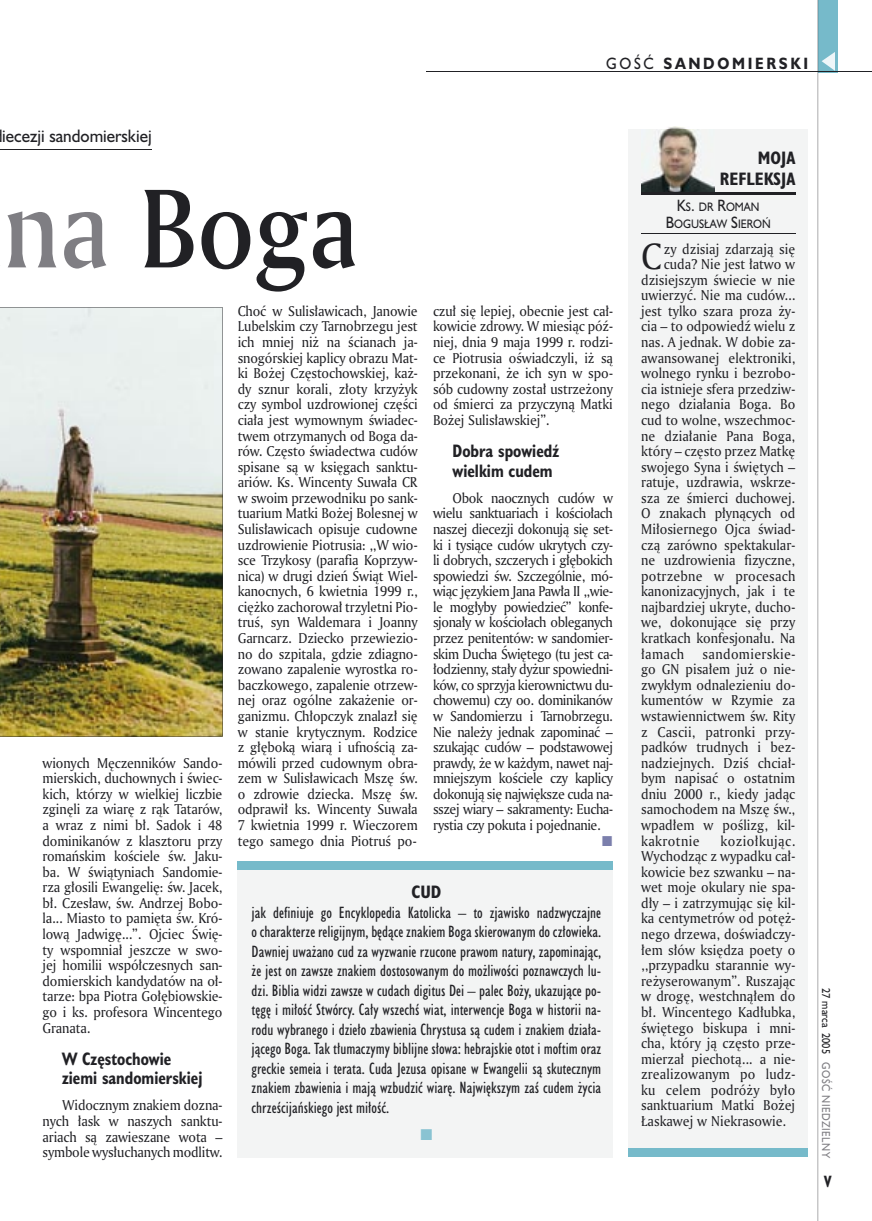
<style>
.page{position:relative;width:872px;height:1221px;background:#fff}
.page>*{position:absolute;margin:0;border:0;box-sizing:border-box;transform-origin:0 0}
.t1{font:108px "Amerigo Md PL";color:#212125;scale:.9 1}
.t2{font:35.55px "Amerigo PL";color:#212125;scale:.94 1}
.t3{font:700 16.5px/19.5px "Humanst 521 Cn PL";color:#212125;scale:.94 1}
.t4{font:16.5px "Humanst 521 PL";color:#212125;scale:.94 1}
.t5{font:700 16.5px/21px "Humanst 521 Cn PL";color:#212125;text-align:right}
.t6{font:15px/19.5px "Humanst 521 Cn PL";color:#212125;text-align:justify}
.t7{font:700 15px "Humanst 521 PL";letter-spacing:.2em;color:#212125;scale:.9 1}
.t8{font:700 15px "Humanst 521 Cn PL";color:#212125;scale:.94 1}
.t9{font:13.8px/15.6px "Amerigo PL";color:#212125;text-align:justify;scale:.94 1}
.t10{font:11.25px/16.5px "Humanst 521 PL";color:#212125;text-align:center;scale:.9 1}
.t11{font:10.5px "Humanst 521 PL";letter-spacing:.05em;color:#7f7e83;scale:.9 1}
.t12{font:10.5px "Humanst 521 PL";color:#212125;scale:.9 1}
.s1{font-weight:400}
.s2{color:#7f7e83}
.s3{font-size:15px}
</style>
<div class="page">
<div style="left:818px;top:0;width:19px;height:72px;background:#76baca"></div>
<hr style="left:817px;top:0;width:1px;height:1220px;background:#212125">
<svg style="left:821px;top:52px;width:14px;height:19px"></svg>
<hr style="left:425px;top:72px;width:447px;height:1px;background:#212125">
<img style="left:0;top:307px;width:222px;height:429px">
<hr style="left:0;top:149px;width:152px;height:1px;background:#212125">
<div style="left:628px;top:129px;width:180px;height:1023px;background:#f3f4f4"></div>
<div style="left:628px;top:1148px;width:180px;height:8px;background:#76baca"></div>
<img style="left:641px;top:127px;width:73px;height:65px">
<hr style="left:641px;top:192px;width:154px;height:2px;background:#212125">
<hr style="left:641px;top:195px;width:154px;height:1px;background:#212125">
<hr style="left:641px;top:233px;width:154px;height:1px;background:#212125">
<div style="left:238px;top:867px;width:375px;height:290px;background:#f3f4f4"></div>
<div style="left:238px;top:861px;width:375px;height:8px;background:#76baca"></div>
<p class="t7" style="left:606px;top:53px;width:226px"><span class="s1">GOŚĆ</span> SANDOMIERSKI</p>
<p class="t4" style="left:2px;top:125px;width:160px">iecezji sandomierskiej</p>
<h1 class="t1" style="left:3px;top:156px;width:396px"><span class="s2">na</span> Boga</h1>
<p class="t9" style="left:43px;top:754px;width:193px">wionych Męczenników Sando&shy;mierskich, duchownych i świec&shy;kich, którzy w wielkiej liczbie zginęli za wiarę z rąk Tatarów, a wraz z nimi bł. Sadok i 48 dominikanów z klasztoru przy romańskim kościele św. Jaku&shy;ba. W świątyniach Sandomie&shy;rza głosili Ewangelię: św. Jacek, bł. Czesław, św. Andrzej Bobo&shy;la... Miasto to pamięta św. Kró&shy;lową Jadwigę...”. Ojciec Świę&shy;ty wspomniał jeszcze w swo&shy;jej homilii współczesnych san&shy;domierskich kandydatów na oł&shy;tarze: bpa Piotra Gołębiowskie&shy;go i ks. profesora Wincentego Granata.</p>
<p class="t3" style="left:62px;top:1048px;width:151px">W Częstochowie ziemi sandomierskiej</p>
<p class="t9" style="left:43px;top:1097px;width:193px;text-indent:20px">Widocznym znakiem dozna&shy;nych łask w naszych sanktu&shy;ariach są zawieszane wota – symbole wysłuchanych modlitw.</p>
<p class="t9" style="left:238px;top:303px;width:193px">Choć w Sulisławicach, Janowie Lubelskim czy Tarnobrzegu jest ich mniej niż na ścianach ja&shy;snogórskiej kaplicy obrazu Mat&shy;ki Bożej Częstochowskiej, każ&shy;dy sznur korali, złoty krzyżyk czy symbol uzdrowionej części ciała jest wymownym świadec&shy;twem otrzymanych od Boga da&shy;rów. Często świadectwa cudów spisane są w księgach sanktu&shy;ariów. Ks. Wincenty Suwała CR w swoim przewodniku po sank&shy;tuarium Matki Bożej Bolesnej w Sulisławicach opisuje cudowne uzdrowienie Piotrusia: ,,W wio&shy;sce Trzykosy (parafia Koprzyw&shy;nica) w drugi dzień Świąt Wiel&shy;kanocnych, 6 kwietnia 1999 r., ciężko zachorował trzyletni Pio&shy;truś, syn Waldemara i Joanny Garncarz. Dziecko przewiezio&shy;no do szpitala, gdzie zdiagno&shy;zowano zapalenie wyrostka ro&shy;baczkowego, zapalenie otrzew&shy;nej oraz ogólne zakażenie or&shy;ganizmu. Chłopczyk znalazł się w stanie krytycznym. Rodzice z głęboką wiarą i ufnością za&shy;mówili przed cudownym obra&shy;zem w Sulisławicach Mszę św. o zdrowie dziecka. Mszę św. odprawił ks. Wincenty Suwała 7 kwietnia 1999 r. Wieczorem tego samego dnia Piotruś po-</p>
<p class="t9" style="left:433px;top:303px;width:193px">czuł się lepiej, obecnie jest cał&shy;kowicie zdrowy. W miesiąc póź&shy;niej, dnia 9 maja 1999 r. rodzi&shy;ce Piotrusia oświadczyli, iż są przekonani, że ich syn w spo&shy;sób cudowny został ustrzeżony od śmierci za przyczyną Matki Bożej Sulisławskiej”.</p>
<p class="t3" style="left:452px;top:441px;width:115px">Dobra spowiedź wielkim cudem</p>
<p class="t9" style="left:433px;top:489px;width:193px;text-indent:20px">Obok naocznych cudów w wielu sanktuariach i kościołach naszej diecezji dokonują się set&shy;ki i tysiące cudów ukrytych czy&shy;li dobrych, szczerych i głębokich spowiedzi św. Szczególnie, mó&shy;wiąc językiem Jana Pawła II ,,wie&shy;le mogłyby powiedzieć” konfe&shy;sjonały w kościołach obleganych przez penitentów: w sandomier&shy;skim Ducha Świętego (tu jest ca&shy;łodzienny, stały dyżur spowiedni&shy;ków, co sprzyja kierownictwu du&shy;chowemu) czy oo. dominikanów w Sandomierzu i Tarnobrzegu.<br>Nie należy jednak zapominać – szukając cudów – podstawowej prawdy, że w każdym, nawet naj&shy;mniejszym kościele czy kaplicy dokonują się największe cuda na&shy;sszej wiary – sakramenty: Eucha&shy;rystia czy pokuta i pojednanie.</p>
<p class="t5" style="left:411px;top:880px;width:31px">CUD</p>
<p class="t6" style="left:252px;top:902px;width:351px">jak definiuje go Encyklopedia Katolicka – to zjawisko nadzwyczajne o charakterze religijnym, będące znakiem Boga skierowanym do człowieka.<br>Dawniej uważano cud za wyzwanie rzucone prawom natury, zapominając, że jest on zawsze znakiem dostosowanym do możliwości poznawczych lu&shy;dzi. Biblia widzi zawsze w cudach digitus Dei – palec Boży, ukazujące po&shy;tęgę i miłość Stwórcy. Cały wszechś wiat, interwencje Boga w historii na&shy;rodu wybranego i dzieło zbawienia Chrystusa są cudem i znakiem działa&shy;jącego Boga. Tak tłumaczymy biblijne słowa: hebrajskie otot i moftim oraz greckie semeia i terata. Cuda Jezusa opisane w Ewangelii są skutecznym znakiem zbawienia i mają wzbudzić wiarę. Największym zaś cudem życia chrześcijańskiego jest miłość.</p>
<p class="t5" style="left:720px;top:146px;width:77px">MOJA<br>REFLEKSJA</p>
<p class="t10" style="left:665px;top:199px;width:118px"><span class="s3">K</span>S<span class="s3">.</span> DR <span class="s3">R</span>OMAN<br><span class="s3">B</span>OGUSŁAW <span class="s3">S</span>IEROŃ</p>
<h2 class="t2" style="left:641px;top:233px;width:23px">C</h2>
<p class="t9" style="left:664px;top:240px;width:141px">zy dzisiaj zdarzają się</p>
<p class="t9" style="left:664px;top:256px;width:141px">cuda? Nie jest łatwo w</p>
<p class="t9" style="left:641px;top:271px;width:165px">dzisiejszym świecie w nie</p>
<p class="t9" style="left:641px;top:287px;width:165px">uwierzyć. Nie ma cudów...</p>
<p class="t9" style="left:641px;top:303px;width:165px">jest tylko szara proza ży-</p>
<p class="t9" style="left:641px;top:318px;width:165px">cia – to odpowiedź wielu z</p>
<p class="t9" style="left:641px;top:334px;width:165px">nas. A jednak. W dobie za-</p>
<p class="t9" style="left:641px;top:349px;width:165px">awansowanej elektroniki,</p>
<p class="t9" style="left:641px;top:365px;width:165px">wolnego rynku i bezrobo-</p>
<p class="t9" style="left:641px;top:380px;width:165px">cia istnieje sfera przedziw-</p>
<p class="t9" style="left:641px;top:396px;width:165px">nego działania Boga. Bo</p>
<p class="t9" style="left:641px;top:412px;width:165px">cud to wolne, wszechmoc-</p>
<p class="t9" style="left:641px;top:427px;width:165px">ne działanie Pana Boga,</p>
<p class="t9" style="left:641px;top:443px;width:165px">który – często przez Matkę</p>
<p class="t9" style="left:641px;top:458px;width:165px">swojego Syna i świętych –</p>
<p class="t9" style="left:641px;top:474px;width:165px">ratuje, uzdrawia, wskrze-</p>
<p class="t9" style="left:641px;top:489px;width:165px">sza ze śmierci duchowej.</p>
<p class="t9" style="left:641px;top:505px;width:165px">O znakach płynących od</p>
<p class="t9" style="left:641px;top:521px;width:165px">Miłosiernego Ojca świad-</p>
<p class="t9" style="left:641px;top:536px;width:165px">czą zarówno spektakular-</p>
<p class="t9" style="left:641px;top:552px;width:165px">ne uzdrowienia fizyczne,</p>
<p class="t9" style="left:641px;top:567px;width:165px">potrzebne w procesach</p>
<p class="t9" style="left:641px;top:583px;width:165px">kanonizacyjnych, jak i te</p>
<p class="t9" style="left:641px;top:598px;width:165px">najbardziej ukryte, ducho-</p>
<p class="t9" style="left:641px;top:614px;width:165px">we, dokonujące się przy</p>
<p class="t9" style="left:641px;top:630px;width:165px">kratkach konfesjonału. Na</p>
<p class="t9" style="left:641px;top:645px;width:47px">łamach</p>
<p class="t9" style="left:641px;top:645px;width:165px;text-indent:61px">sandomierskie&shy;go GN pisałem już o nie&shy;zwykłym odnalezieniu do&shy;kumentów w Rzymie za wstawiennictwem św. Rity z Cascii, patronki przy&shy;padków trudnych i bez&shy;nadziejnych. Dziś chciał&shy;bym napisać o ostatnim dniu 2000 r., kiedy jadąc samochodem na Mszę św., wpadłem w poślizg, kil&shy;kakrotnie</p>
<p class="t9" style="left:641px;top:832px;width:165px;text-indent:79px">koziołkując.<br>Wychodząc z wypadku cał&shy;kowicie bez szwanku – na&shy;wet moje okulary nie spa&shy;dły – i zatrzymując się kil&shy;ka centymetrów od potęż&shy;nego drzewa, doświadczy&shy;łem słów księdza poety o ,,przypadku starannie wy&shy;reżyserowanym”. Ruszając w drogę, westchnąłem do bł. Wincentego Kadłubka, świętego biskupa i mni&shy;cha, który ją często prze&shy;mierzał piechotą... a nie&shy;zrealizowanym po ludz&shy;ku celem podróży było sanktuarium Matki Bożej Łaskawej w Niekrasowie.</p>
<p class="t12" style="left:833px;top:987px;width:75px;rotate:90deg">27 marca 2005</p>
<p class="t11" style="left:833px;top:1062px;width:108px;rotate:90deg">GOŚĆ NIEDZIELNY</p>
<p class="t8" style="left:824px;top:1171px;width:9px">V</p>
</div>
